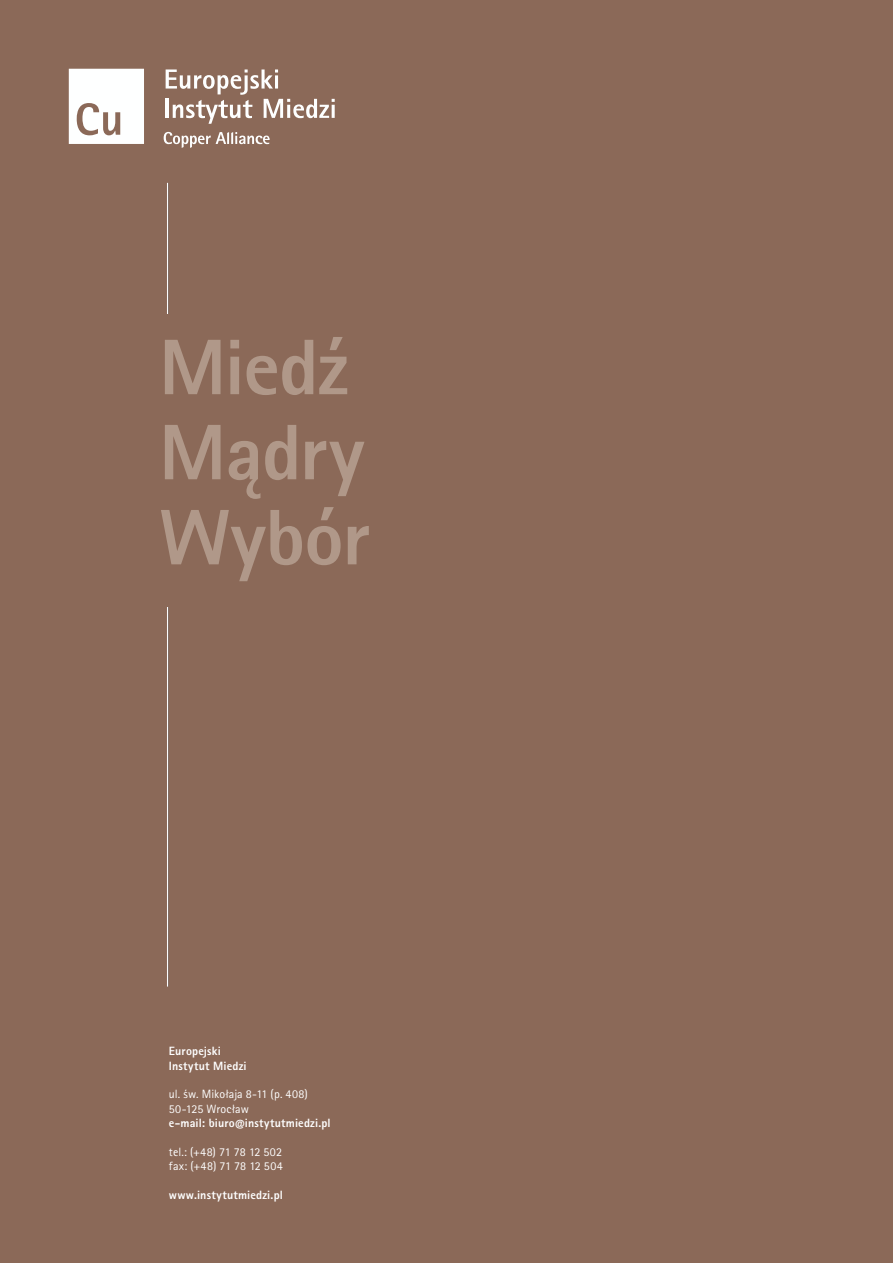
<style>
.page{position:relative;width:893px;height:1263px;background:#8b6958}
.page>*{position:absolute;margin:0;border:0;box-sizing:border-box;transform-origin:0 0}
.t1{font:800 78.9px/85.1px "Rotis Sans Serif Pro";letter-spacing:-.01em;color:#b09889}
.t2{font:800 12px/14.4px "Rotis Sans Serif Pro";letter-spacing:.015em;color:#fff}
.t3{font:12px/14.4px "Rotis Sans Serif Pro";letter-spacing:.01em;color:#fff}
</style>
<div class="page">
<hr style="left:167px;top:183px;width:1px;height:803px;background:#fff">
<div style="left:159px;top:315px;width:228px;height:292px;background:#8b6958"></div>
<svg style="left:164px;top:132px;width:106px;height:16px"></svg>
<svg style="left:69px;top:69px;width:75px;height:75px"></svg>
<svg style="left:166px;top:69px;width:169px;height:55px"></svg>
<h1 class="t1" style="left:159px;top:324px;width:213px">Miedź<br>Mądry<br>Wybór</h1>
<p class="t2" style="left:169px;top:1044px;width:79px">Europejski<br>Instytut Miedzi</p>
<p class="t3" style="left:169px;top:1087px;width:140px">ul. św. Mikołaja 8-11 (p. 408)<br>50-125 Wrocław</p>
<p class="t2" style="left:169px;top:1116px;width:163px">e-mail: biuro@instytutmiedzi.pl</p>
<p class="t3" style="left:169px;top:1145px;width:115px">tel.: (+48) 71 78 12 502 fax: (+48) 71 78 12 504</p>
<p class="t2" style="left:169px;top:1188px;width:116px">www.instytutmiedzi.pl</p>
</div>
